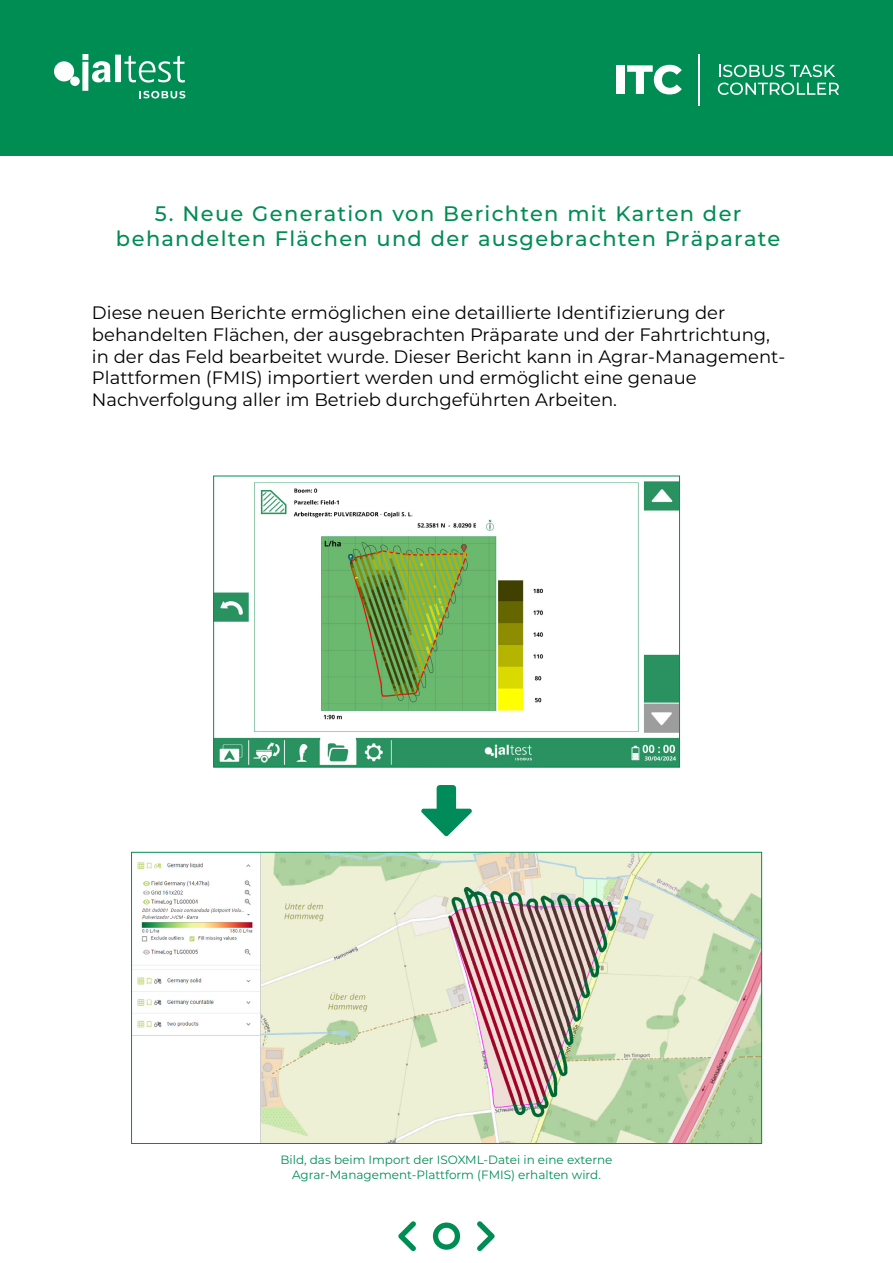
<style>
.page{position:relative;width:893px;height:1263px;background:#fff}
.page>*{position:absolute;margin:0;border:0;box-sizing:border-box;transform-origin:0 0}
.t1{font:500 21px/25.2px "Montserrat";letter-spacing:.065em;color:#008d54;text-align:center}
.t2{font:18px/21.6px "Montserrat";color:#000}
.t3{font:12px/14.4px "Montserrat";color:#008d54;text-align:center}
</style>
<div class="page">
<div style="left:0;top:0;width:893px;height:156px;background:#008d54"></div>
<div style="left:616px;top:65px;width:8px;height:29px;background:#fff"></div>
<svg style="left:627px;top:65px;width:55px;height:29px"></svg>
<svg style="left:719px;top:65px;width:65px;height:12px"></svg>
<svg style="left:790px;top:65px;width:45px;height:12px"></svg>
<svg style="left:718px;top:83px;width:121px;height:12px"></svg>
<hr style="left:699px;top:54px;width:1px;height:51px;background:#fff">
<svg style="left:82px;top:54px;width:29px;height:28px"></svg>
<div style="left:115px;top:55px;width:6px;height:27px;background:#fff"></div>
<svg style="left:124px;top:55px;width:61px;height:28px"></svg>
<div style="left:82px;top:62px;width:6px;height:29px;background:#fff"></div>
<div style="left:54px;top:61px;width:20px;height:20px;background:#fff;border-radius:50%"></div>
<div style="left:70px;top:76px;width:10px;height:10px;background:#fff;border-radius:50%"></div>
<svg style="left:140px;top:91px;width:45px;height:8px"></svg>
<svg style="left:398px;top:1221px;width:18px;height:30px"></svg>
<svg style="left:477px;top:1221px;width:18px;height:30px"></svg>
<div style="left:433px;top:1222px;width:27px;height:28px;border:5px solid #008d54;border-radius:50%"></div>
<img style="left:133px;top:854px;width:627px;height:288px">
<img style="left:215px;top:481px;width:463px;height:284px">
<div style="left:213px;top:476px;width:467px;height:291px;border:1px solid #008d54"></div>
<svg style="left:421px;top:785px;width:51px;height:51px"></svg>
<p class="t1" style="left:116px;top:200px;width:666px">5. Neue Generation von Berichten mit Karten der behandelten Flächen und der ausgebrachten Präparate</p>
<p class="t2" style="left:92px;top:301px;width:695px">Diese neuen Berichte ermöglichen eine detaillierte Identifizierung der behandelten Flächen, der ausgebrachten Präparate und der Fahrtrichtung, in der das Feld bearbeitet wurde. Dieser Bericht kann in Agrar-Management-Plattformen (FMIS) importiert werden und ermöglicht eine genaue Nachverfolgung aller im Betrieb durchgeführten Arbeiten.</p>
<p class="t3" style="left:280px;top:1152px;width:333px">Bild, das beim Import der ISOXML-Datei in eine externe<br>Agrar-Management-Plattform (FMIS) erhalten wird.</p>
</div>
